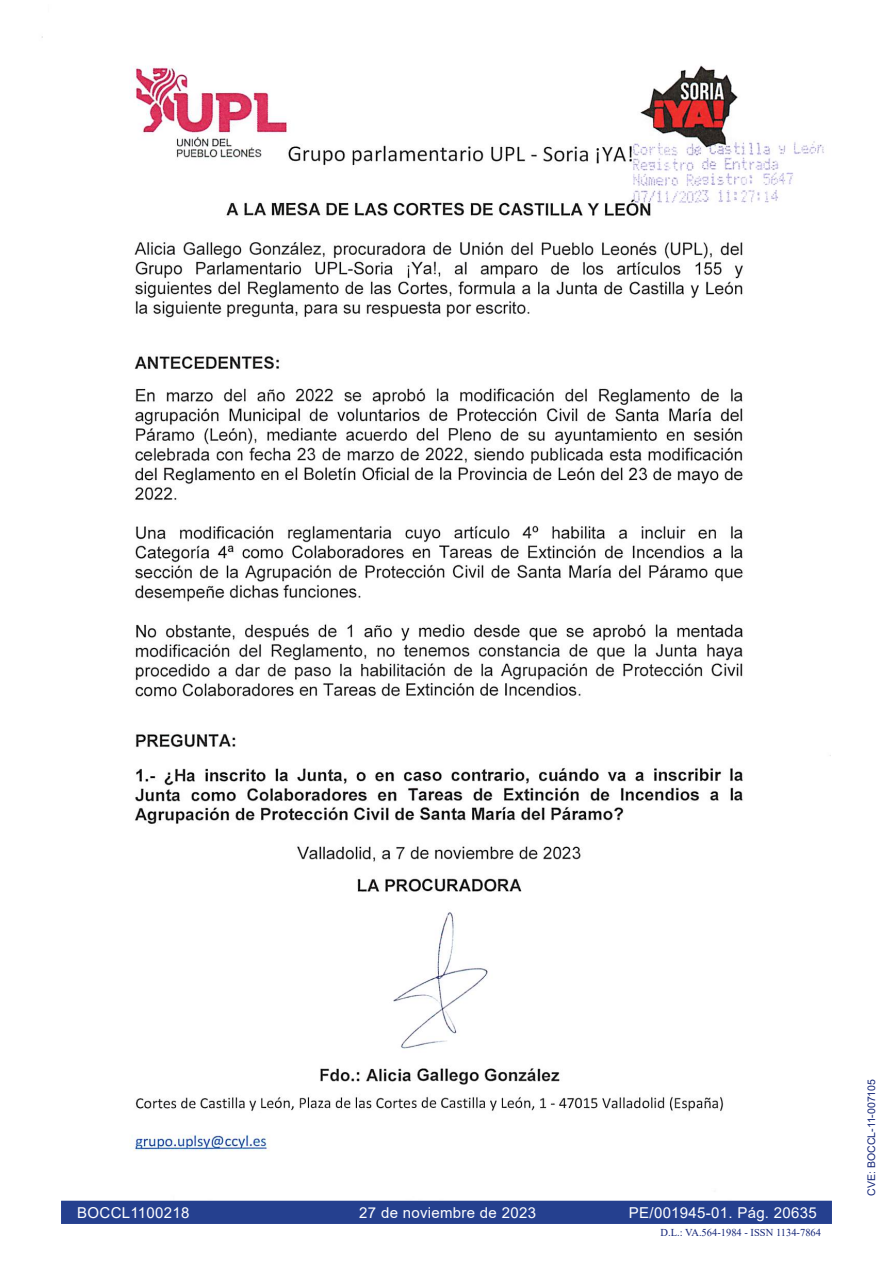
<style>
.page{position:relative;width:893px;height:1263px;background:#fff}
.page>*{position:absolute;margin:0;border:0;box-sizing:border-box;transform-origin:0 0}
.E_CVE{font:15px "Arial";letter-spacing:.02em;color:#fff}
.t1{font:10.5px "Times New Roman";color:#132477}
.t2{font:10.5px "Arial";color:#132477}
</style>
<div class="page">
<div style="left:60px;top:1200px;width:773px;height:25px;background:#25408f"></div>
<div style="left:60px;top:1199px;width:773px;height:26px;border:2px solid #fff"></div>
<img style="left:41px;top:36px;width:792px;height:1164px">
<p class="E_CVE" style="left:77px;top:1202px;width:114px">BOCCL1100218</p>
<p class="E_CVE" style="left:359px;top:1202px;width:178px">27 de noviembre de 2023</p>
<p class="E_CVE" style="left:629px;top:1202px;width:189px">PE/001945-01. Pág. 20635</p>
<p class="t1" style="left:661px;top:1225px;width:162px">D.L.: VA.564-1984 - ISSN 1134-7864</p>
<p class="t2" style="left:864px;top:1195px;width:118px;rotate:-90deg">CVE: BOCCL-11-007105</p>
</div>
